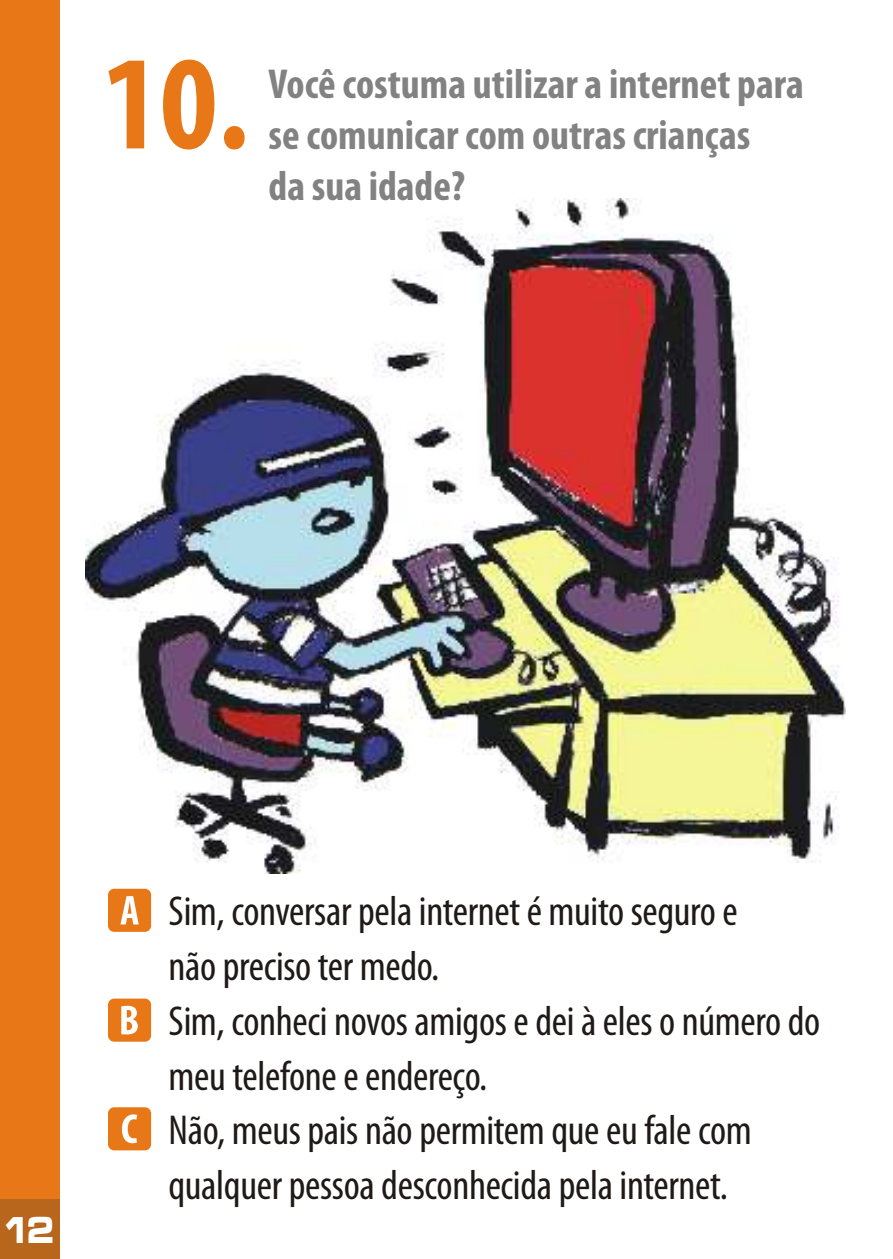
<style>
.page{position:relative;width:893px;height:1259px;background:#fff}
.page>*{position:absolute;margin:0;border:0;box-sizing:border-box;transform-origin:0 0}
.t1{font:700 condensed 135px "Myriad Pro";color:#e87817}
.t2{font:condensed 42px/54.6px "Myriad Pro";letter-spacing:-.01em;color:#1f1a17}
.t3{font:700 condensed 42px/50.7px "Myriad Pro";color:#828282}
.t4{font:39px "Microgramma D Bold Exte";color:#fff;scale:.77 1}
</style>
<div class="page">
<img style="left:86px;top:199px;width:759px;height:674px">
<div style="left:0;top:0;width:60px;height:1199px;background:#e87817"></div>
<div style="left:0;top:1199px;width:60px;height:60px;background:#b8661c"></div>
<div style="left:108px;top:998px;width:43px;height:43px;background:#e87817;border-radius:6px"></div>
<svg style="left:121px;top:1005px;width:17px;height:29px"></svg>
<div style="left:108px;top:888px;width:43px;height:44px;background:#e87817;border-radius:6px"></div>
<svg style="left:120px;top:896px;width:19px;height:28px"></svg>
<div style="left:108px;top:1107px;width:43px;height:43px;background:#e87817;border-radius:6px"></div>
<svg style="left:122px;top:1114px;width:15px;height:29px"></svg>
<h1 class="t1" style="left:102px;top:47px;width:148px">10.</h1>
<p class="t3" style="left:269px;top:62px;width:537px">Você costuma utilizar a internet para se comunicar com outras crianças<br>da sua idade?</p>
<p class="t4" style="left:3px;top:1214px;width:68px">12</p>
<p class="t2" style="left:168px;top:887px;width:653px">Sim, conversar pela internet é muito seguro e<br>não preciso ter medo.<br>Sim, conheci novos amigos e dei à eles o número do meu telefone e endereço.<br>Não, meus pais não permitem que eu fale com qualquer pessoa desconhecida pela internet.</p>
</div>
